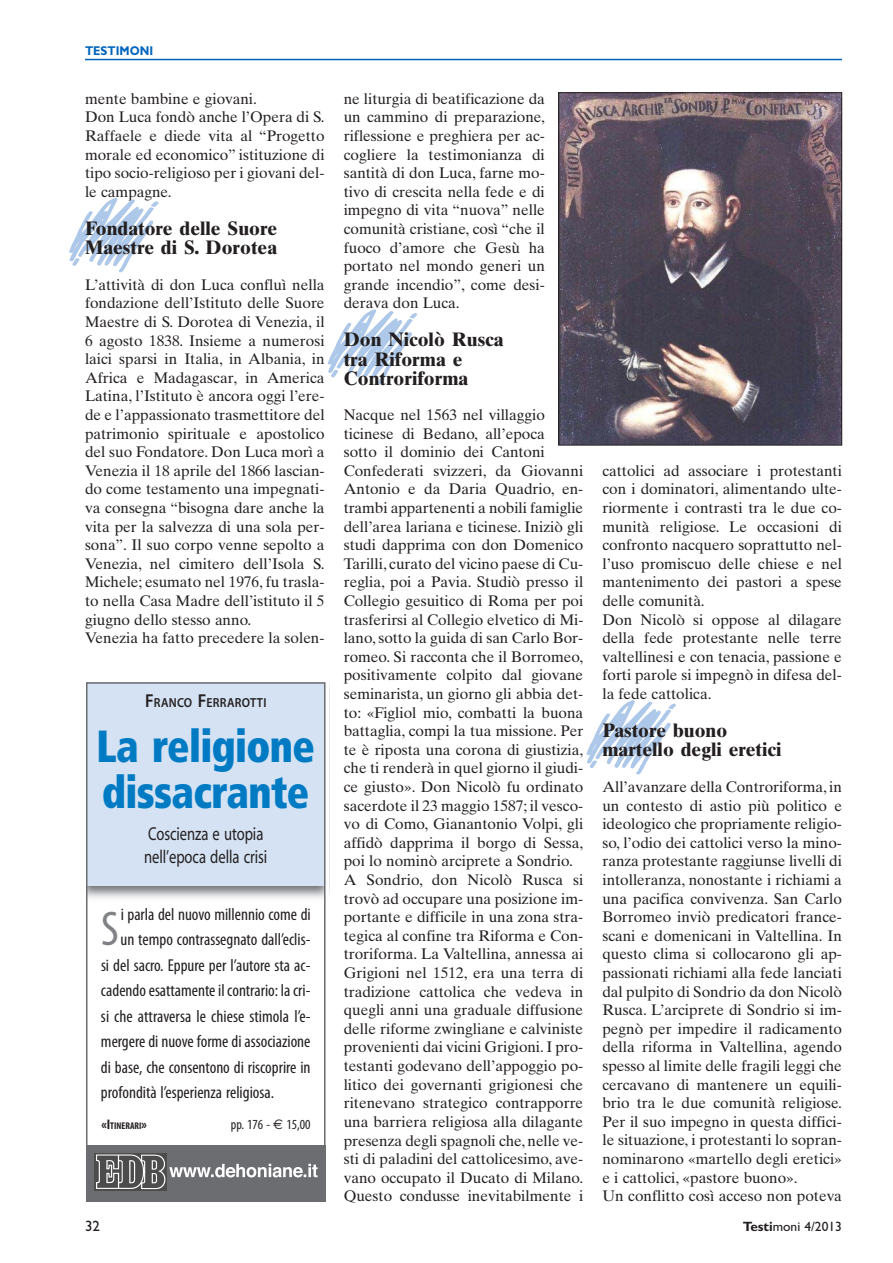
<style>
.page{position:relative;width:893px;height:1263px;background:#fff}
.page>*{position:absolute;margin:0;border:0;box-sizing:border-box;transform-origin:0 0}
.t1{font:condensed 49.05px "Myriad Pro";color:#808285}
.t2{font:900 condensed 45px/46.5px "Frutiger";letter-spacing:-.015em;color:#007bc3;scale:.9 1}
.t3{font:700 19.5px/19.5px "Times Ten";color:#231f20}
.t4{font:18.75px/22.5px "Myriad";letter-spacing:-.005em;color:#231f20;scale:.78 1}
.t5{font:condensed 17.25px "Myriad Pro";color:#231f20}
.t6{font:15.3px/18.6px "Times Ten";color:#231f20}
.t7{font:15px "Gill Sans";color:#231f20}
.t8{font:condensed 13.95px "Myriad Pro";color:#231f20}
.t9{font:13.5px "Gill Sans";color:#231f20}
.t10{font:600 13.2px "Myriad Pro";letter-spacing:.025em;color:#231f20;scale:.9 1}
.t11{font:700 12.75px "Gill Sans";color:#0065bd;scale:.9 1}
.t12{font:700 condensed 9.75px "Myriad Pro";color:#231f20}
.s1{font-size:18.75px}
.s2{font-size:13.95px}
.s3{font-family:"Euro Sans";font-stretch:normal}
.s4{font-weight:700}
</style>
<div class="page">
<hr style="left:85px;top:59px;width:757px;height:1px;background:#0065bd">
<div style="left:86px;top:682px;width:240px;height:203px;background:#d4e2f3"></div>
<div style="left:86px;top:682px;width:240px;height:519px;border:2px solid #6c6d70"></div>
<div style="left:86px;top:1145px;width:240px;height:56px;background:#6c6d70"></div>
<svg style="left:169px;top:1164px;width:149px;height:13px"></svg>
<img style="left:95px;top:1153px;width:71px;height:38px">
<img style="left:560px;top:94px;width:280px;height:349px">
<div style="left:558px;top:92px;width:284px;height:353px;border:1px solid #231f20"></div>
<p class="t11" style="left:85px;top:46px;width:77px">TESTIMONI</p>
<p class="t6" style="left:85px;top:91px;width:241px">mente bambine e giovani.<br>Don Luca fondò anche l’Opera di S.<br>Raffaele e diede vita al “Progetto morale ed economico” istituzione di tipo socio-religioso per i giovani del&shy;le campagne.</p>
<p class="t3" style="left:85px;top:220px;width:194px">Fondatore delle Suore<br>Maestre di S. Dorotea</p>
<p class="t6" style="left:85px;top:277px;width:241px">L’attività di don Luca confluì nella fondazione dell’Istituto delle Suore Maestre di S. Dorotea di Venezia, il 6 agosto 1838. Insieme a numerosi laici sparsi in Italia, in Albania, in Africa e Madagascar, in America Latina, l’Istituto è ancora oggi l’ere&shy;de e l’appassionato trasmettitore del patrimonio spirituale e apostolico del suo Fondatore. Don Luca morì a Venezia il 18 aprile del 1866 lascian&shy;do come testamento una impegnati&shy;va consegna “bisogna dare anche la vita per la salvezza di una sola per&shy;sona”. Il suo corpo venne sepolto a Venezia, nel cimitero dell’Isola S.<br>Michele; esumato nel 1976, fu trasla&shy;to nella Casa Madre dell’istituto il 5 giugno dello stesso anno.<br>Venezia ha fatto precedere la solen-</p>
<p class="t10" style="left:145px;top:695px;width:136px"><span class="s1">F</span>RANCO <span class="s1">F</span>ERRAROTTI</p>
<h2 class="t2" style="left:97px;top:726px;width:244px">La religione dissacrante</h2>
<p class="t4" style="left:144px;top:824px;width:159px">Coscienza e utopia nell’epoca della crisi</p>
<h1 class="t1" style="left:101px;top:911px;width:19px">S</h1>
<p class="t5" style="left:121px;top:907px;width:192px">i parla del nuovo millennio come di</p>
<p class="t5" style="left:120px;top:933px;width:192px">un tempo contrassegnato dall’eclis-</p>
<p class="t5" style="left:101px;top:958px;width:211px">si del sacro. Eppure per l’autore sta ac-</p>
<p class="t5" style="left:101px;top:984px;width:211px">cadendo esattamente il contrario: la cri-</p>
<p class="t5" style="left:101px;top:1009px;width:211px">si che attraversa le chiese stimola l’e-</p>
<p class="t5" style="left:101px;top:1035px;width:211px">mergere di nuove forme di associazione</p>
<p class="t5" style="left:101px;top:1060px;width:211px">di base, che consentono di riscoprire in</p>
<p class="t5" style="left:101px;top:1086px;width:175px">profondità l’esperienza religiosa.</p>
<p class="t12" style="left:101px;top:1120px;width:47px"><span class="s2">«I</span>TINERARI<span class="s2">»</span></p>
<p class="t8" style="left:231px;top:1119px;width:81px">pp. 176 - <span class="s3">€</span> 15,00</p>
<p class="t6" style="left:344px;top:91px;width:203px;text-align:justify">ne liturgia di beatificazione da un cammino di preparazione, riflessione e preghiera per ac&shy;cogliere la testimonianza di santità di don Luca, farne mo&shy;tivo di crescita nella fede e di impegno di vita “nuova” nelle comunità cristiane, così “che il fuoco d’amore che Gesù ha portato nel mondo generi un grande incendio”, come desi&shy;derava don Luca.</p>
<p class="t3" style="left:344px;top:332px;width:161px">Don Nicolò Rusca tra Riforma e<br>Controriforma</p>
<p class="t6" style="left:344px;top:407px;width:241px">Nacque nel 1563 nel villaggio ticinese di Bedano, all’epoca<br>sotto il dominio dei Cantoni Confederati svizzeri, da Giovanni Antonio e da Daria Quadrio, en&shy;trambi appartenenti a nobili famiglie dell’area lariana e ticinese. Iniziò gli studi dapprima con don Domenico Tarilli, curato del vicino paese di Cu&shy;reglia, poi a Pavia. Studiò presso il Collegio gesuitico di Roma per poi trasferirsi al Collegio elvetico di Mi&shy;lano, sotto la guida di san Carlo Bor&shy;romeo. Si racconta che il Borromeo, positivamente colpito dal giovane seminarista, un giorno gli abbia det&shy;to: «Figliol mio, combatti la buona battaglia, compi la tua missione. Per te è riposta una corona di giustizia, che ti renderà in quel giorno il giudi&shy;ce giusto». Don Nicolò fu ordinato sacerdote il 23 maggio 1587; il vesco&shy;vo di Como, Gianantonio Volpi, gli affidò dapprima il borgo di Sessa, poi lo nominò arciprete a Sondrio.<br>A Sondrio, don Nicolò Rusca si trovò ad occupare una posizione im&shy;portante e difficile in una zona stra&shy;tegica al confine tra Riforma e Con&shy;troriforma. La Valtellina, annessa ai Grigioni nel 1512, era una terra di tradizione cattolica che vedeva in quegli anni una graduale diffusione delle riforme zwingliane e calviniste provenienti dai vicini Grigioni. I pro&shy;testanti godevano dell’appoggio po&shy;litico dei governanti grigionesi che ritenevano strategico contrapporre una barriera religiosa alla dilagante presenza degli spagnoli che, nelle ve&shy;sti di paladini del cattolicesimo, ave&shy;vano occupato il Ducato di Milano.<br>Questo condusse inevitabilmente i</p>
<p class="t6" style="left:602px;top:463px;width:241px">cattolici ad associare i protestanti con i dominatori, alimentando ulte&shy;riormente i contrasti tra le due co&shy;munità religiose. Le occasioni di confronto nacquero soprattutto nel&shy;l’uso promiscuo delle chiese e nel mantenimento dei pastori a spese delle comunità.<br>Don Nicolò si oppose al dilagare della fede protestante nelle terre valtellinesi e con tenacia, passione e forti parole si impegnò in difesa del&shy;la fede cattolica.</p>
<p class="t3" style="left:602px;top:722px;width:181px">Pastore buono martello degli eretici</p>
<p class="t6" style="left:602px;top:779px;width:241px">All’avanzare della Controriforma, in un contesto di astio più politico e ideologico che propriamente religio&shy;so, l’odio dei cattolici verso la mino&shy;ranza protestante raggiunse livelli di intolleranza, nonostante i richiami a una pacifica convivenza. San Carlo Borromeo inviò predicatori france&shy;scani e domenicani in Valtellina. In questo clima si collocarono gli ap&shy;passionati richiami alla fede lanciati dal pulpito di Sondrio da don Nicolò Rusca. L’arciprete di Sondrio si im&shy;pegnò per impedire il radicamento della riforma in Valtellina, agendo spesso al limite delle fragili leggi che cercavano di mantenere un equili&shy;brio tra le due comunità religiose.<br>Per il suo impegno in questa diffici&shy;le situazione, i protestanti lo sopran&shy;nominarono «martello degli eretici» e i cattolici, «pastore buono».<br>Un conflitto così acceso non poteva</p>
<p class="t7" style="left:85px;top:1221px;width:16px">32</p>
<p class="t9" style="left:743px;top:1222px;width:101px"><span class="s4">Testi</span>moni 4/2013</p>
</div>
